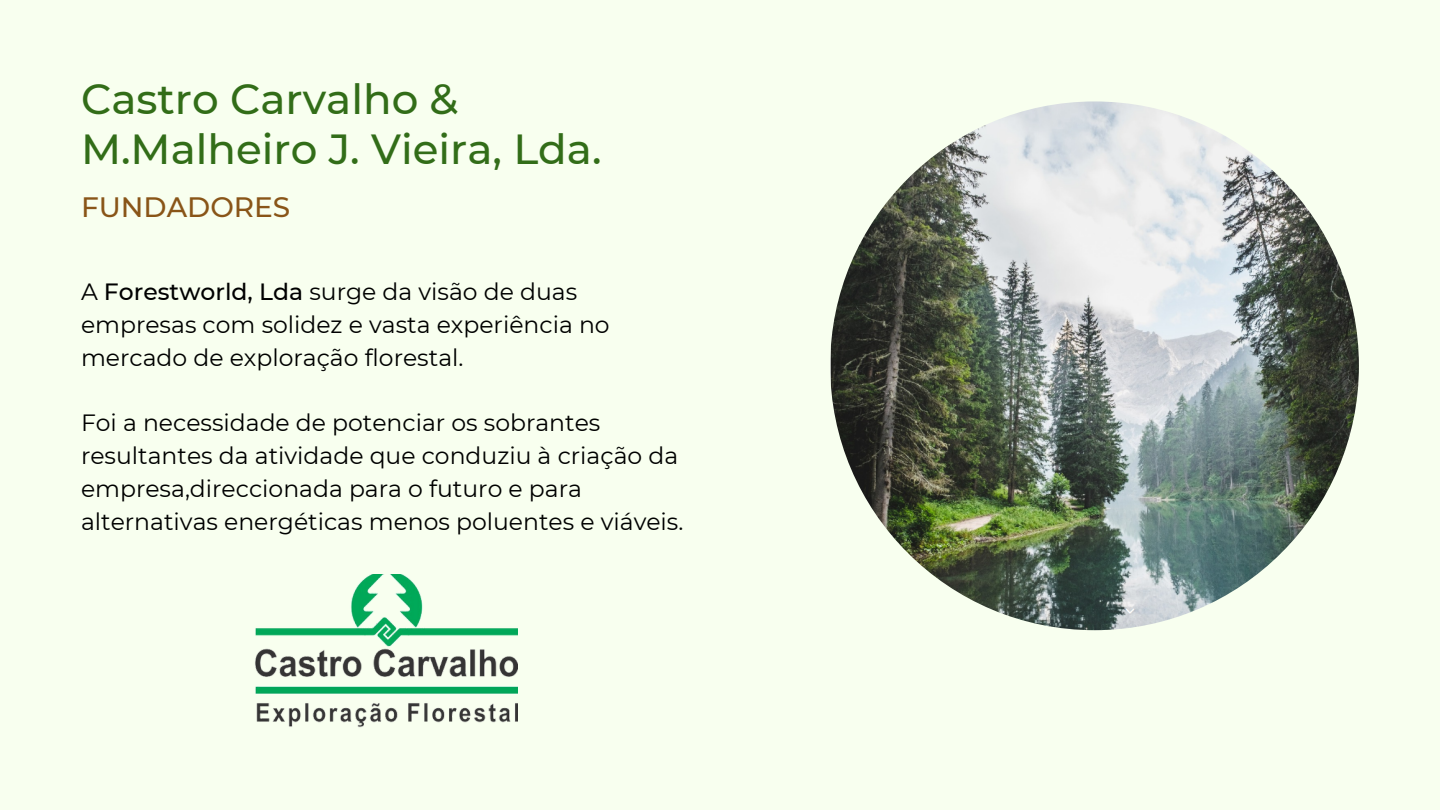
<style>
.page{position:relative;width:1440px;height:810px;background:#f8ffef}
.page>*{position:absolute;margin:0;border:0;box-sizing:border-box;transform-origin:0 0}
.t1{font:500 42px/49.9px "Montserrat";color:#326d18}
.t2{font:500 28px "Montserrat";color:#895518}
.t3{font:23.5px/32.7px "Montserrat";color:#000}
.s1{font-weight:500}
</style>
<div class="page">
<img style="left:255px;top:575px;width:262px;height:153px">
<img style="left:830px;top:101px;width:529px;height:529px;border-radius:50%">
<h1 class="t1" style="left:81px;top:74px;width:522px">Castro Carvalho &amp;<br>M.Malheiro J. Vieira, Lda.</h1>
<p class="t2" style="left:81px;top:190px;width:211px">FUNDADORES</p>
<p class="t3" style="left:81px;top:276px;width:530px">A <span class="s1">Forestworld, Lda</span> surge da visão de duas empresas com solidez e vasta experiência no mercado de exploração florestal.</p>
<p class="t3" style="left:81px;top:407px;width:604px">Foi a necessidade de potenciar os sobrantes resultantes da atividade que conduziu à criação da empresa,direccionada para o futuro e para alternativas energéticas menos poluentes e viáveis.</p>
</div>
